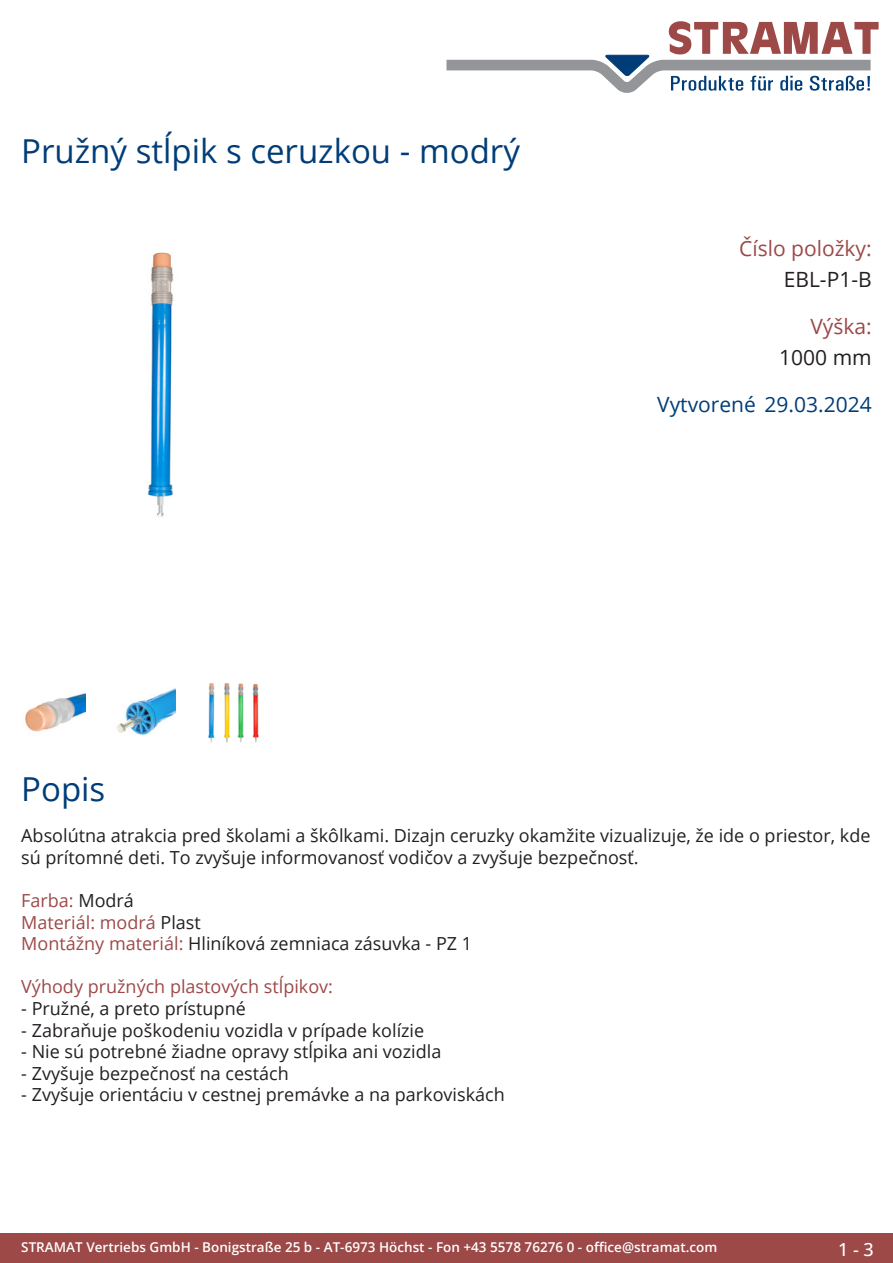
<style>
.page{position:relative;width:893px;height:1263px;background:#fff}
.page>*{position:absolute;margin:0;border:0;box-sizing:border-box;transform-origin:0 0}
.Produkttitel{font:33px "Open Sans";color:#003d78}
.TechDaten_Überschrif{font:21px "Open Sans";color:#9c4948}
.Erstellungsdatum{font:21px "Open Sans";color:#003d78}
.TechDaten_Inhalt{font:21px "Open Sans";color:#231f20}
.Beschreibung_Text{font:18px/21.6px "Open Sans";color:#231f20}
.Beschreibung_Text-2{font:18px "Open Sans";color:#9c4948}
.t1{font:500 18px "Open Sans";color:#fff}
.t2{font:600 13.5px "Open Sans";color:#fff}
.s1{color:#9c4948}
</style>
<div class="page">
<div style="left:0;top:1233px;width:893px;height:30px;background:#9c4948"></div>
<svg style="left:446px;top:21px;width:433px;height:72px"></svg>
<img style="left:147px;top:252px;width:27px;height:265px">
<img style="left:25px;top:693px;width:60px;height:39px">
<img style="left:117px;top:688px;width:58px;height:47px">
<img style="left:208px;top:683px;width:51px;height:60px">
<p class="Produkttitel" style="left:21px;top:128px;width:500px">Pružný stĺpik s ceruzkou - modrý</p>
<p class="TechDaten_Überschrif" style="left:739px;top:234px;width:134px">Číslo položky:</p>
<p class="TechDaten_Inhalt" style="left:784px;top:265px;width:89px">EBL-P1-B</p>
<p class="TechDaten_Überschrif" style="left:810px;top:312px;width:63px">Výška:</p>
<p class="TechDaten_Inhalt" style="left:779px;top:343px;width:94px">1000 mm</p>
<p class="Erstellungsdatum" style="left:657px;top:390px;width:216px">Vytvorené 29.03.2024</p>
<p class="Produkttitel" style="left:21px;top:766px;width:86px">Popis</p>
<p class="Beschreibung_Text" style="left:21px;top:824px;width:851px">Absolútna atrakcia pred školami a škôlkami. Dizajn ceruzky okamžite vizualizuje, že ide o priestor, kde sú prítomné deti. To zvyšuje informovanosť vodičov a zvyšuje bezpečnosť.</p>
<p class="Beschreibung_Text" style="left:21px;top:889px;width:452px"><span class="s1">Farba:</span> Modrá<br><span class="s1">Materiál: modrá</span> Plast<br><span class="s1">Montážny materiál:</span> Hliníková zemniaca zásuvka - PZ 1</p>
<p class="Beschreibung_Text-2" style="left:21px;top:974px;width:313px">Výhody pružných plastových stĺpikov:</p>
<p class="Beschreibung_Text" style="left:21px;top:997px;width:226px">- Pružné, a preto prístupné</p>
<p class="Beschreibung_Text" style="left:21px;top:1019px;width:405px">- Zabraňuje poškodeniu vozidla v prípade kolízie</p>
<p class="Beschreibung_Text" style="left:21px;top:1040px;width:422px">- Nie sú potrebné žiadne opravy stĺpika ani vozidla</p>
<p class="Beschreibung_Text" style="left:21px;top:1062px;width:269px">- Zvyšuje bezpečnosť na cestách</p>
<p class="Beschreibung_Text" style="left:21px;top:1083px;width:485px">- Zvyšuje orientáciu v cestnej premávke a na parkoviskách</p>
<p class="t2" style="left:21px;top:1238px;width:698px">STRAMAT Vertriebs GmbH - Bonigstraße 25 b - AT-6973 Höchst - Fon +43 5578 76276 0 - office@stramat.com</p>
<p class="t1" style="left:838px;top:1237px;width:37px">1 - 3</p>
</div>
